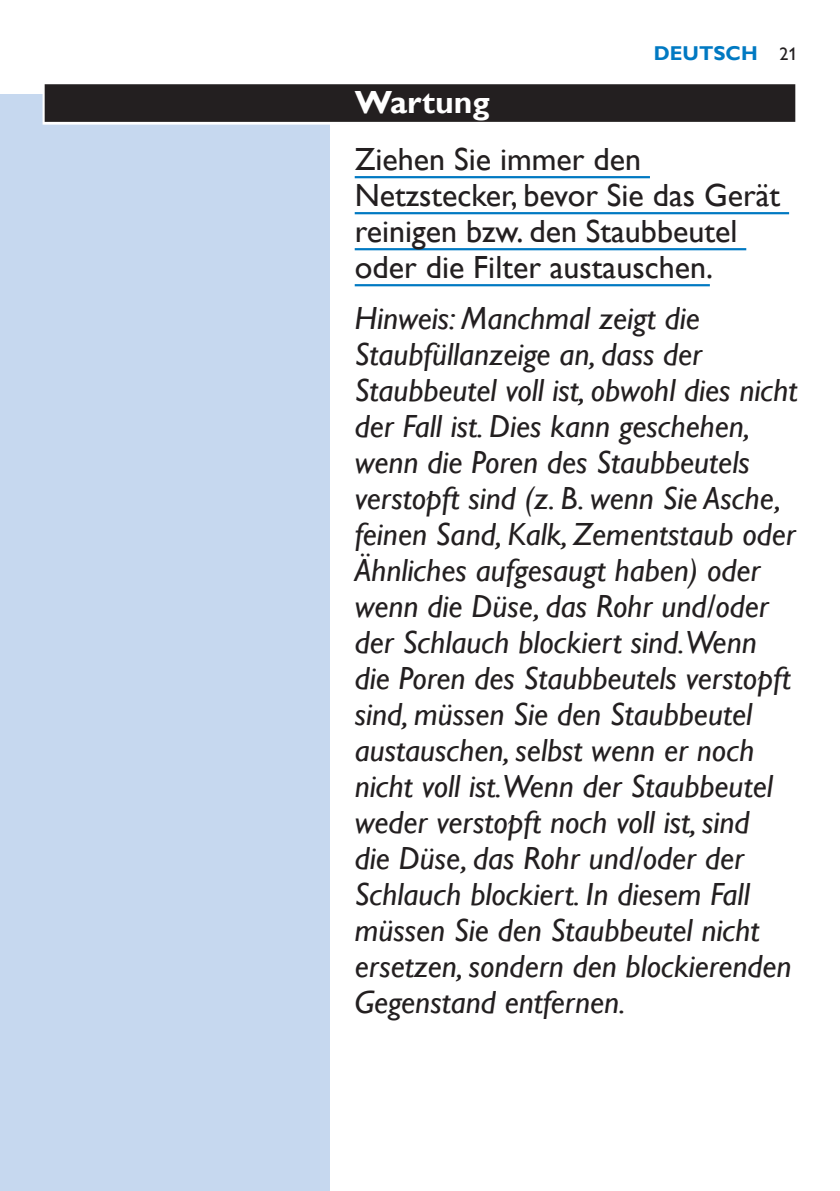
<style>
.page{position:relative;width:840px;height:1191px;background:#fff}
.page>*{position:absolute;margin:0;border:0;box-sizing:border-box;transform-origin:0 0}
.t1{font:italic 32px/36px "Gill Sans Alt One WGL";color:#231f20}
.t2{font:32px/36px "Gill Sans Alt One WGL";color:#231f20}
.t3{font:700 32px "Gill Sans Alt One WGL";color:#fff}
.t4{font:700 20px "Gill Sans Alt One WGL";color:#0079c2}
.s1{font-weight:400;font-size:18px;color:#231f20}
</style>
<div class="page">
<div style="left:0;top:95px;width:329px;height:1096px;background:#c6d8ef"></div>
<div style="left:43px;top:83px;width:754px;height:42px;background:#fff"></div>
<div style="left:45px;top:84px;width:749px;height:38px;background:#231f20"></div>
<hr style="left:354px;top:176px;width:295px;height:2px;background:#0079c2">
<hr style="left:354px;top:212px;width:434px;height:2px;background:#0079c2">
<hr style="left:354px;top:248px;width:391px;height:2px;background:#0079c2">
<hr style="left:354px;top:284px;width:355px;height:2px;background:#0079c2">
<p class="t4" style="left:653px;top:40px;width:145px">DEUTSCH <span class="s1">21</span></p>
<p class="t3" style="left:354px;top:80px;width:137px">Wartung</p>
<p class="t2" style="left:354px;top:140px;width:427px">Ziehen Sie immer den<br>Netzstecker, bevor Sie das Gerät reinigen bzw. den Staubbeutel oder die Filter austauschen.</p>
<p class="t1" style="left:354px;top:299px;width:444px">Hinweis: Manchmal zeigt die Staubfüllanzeige an, dass der Staubbeutel voll ist, obwohl dies nicht der Fall ist. Dies kann geschehen, wenn die Poren des Staubbeutels verstopft sind (z. B. wenn Sie Asche, feinen Sand, Kalk, Zementstaub oder Ähnliches aufgesaugt haben) oder wenn die Düse, das Rohr und/oder der Schlauch blockiert sind.Wenn die Poren des Staubbeutels verstopft sind, müssen Sie den Staubbeutel austauschen, selbst wenn er noch nicht voll ist.Wenn der Staubbeutel weder verstopft noch voll ist, sind<br>die Düse, das Rohr und/oder der Schlauch blockiert. In diesem Fall müssen Sie den Staubbeutel nicht ersetzen, sondern den blockierenden Gegenstand entfernen.</p>
</div>
